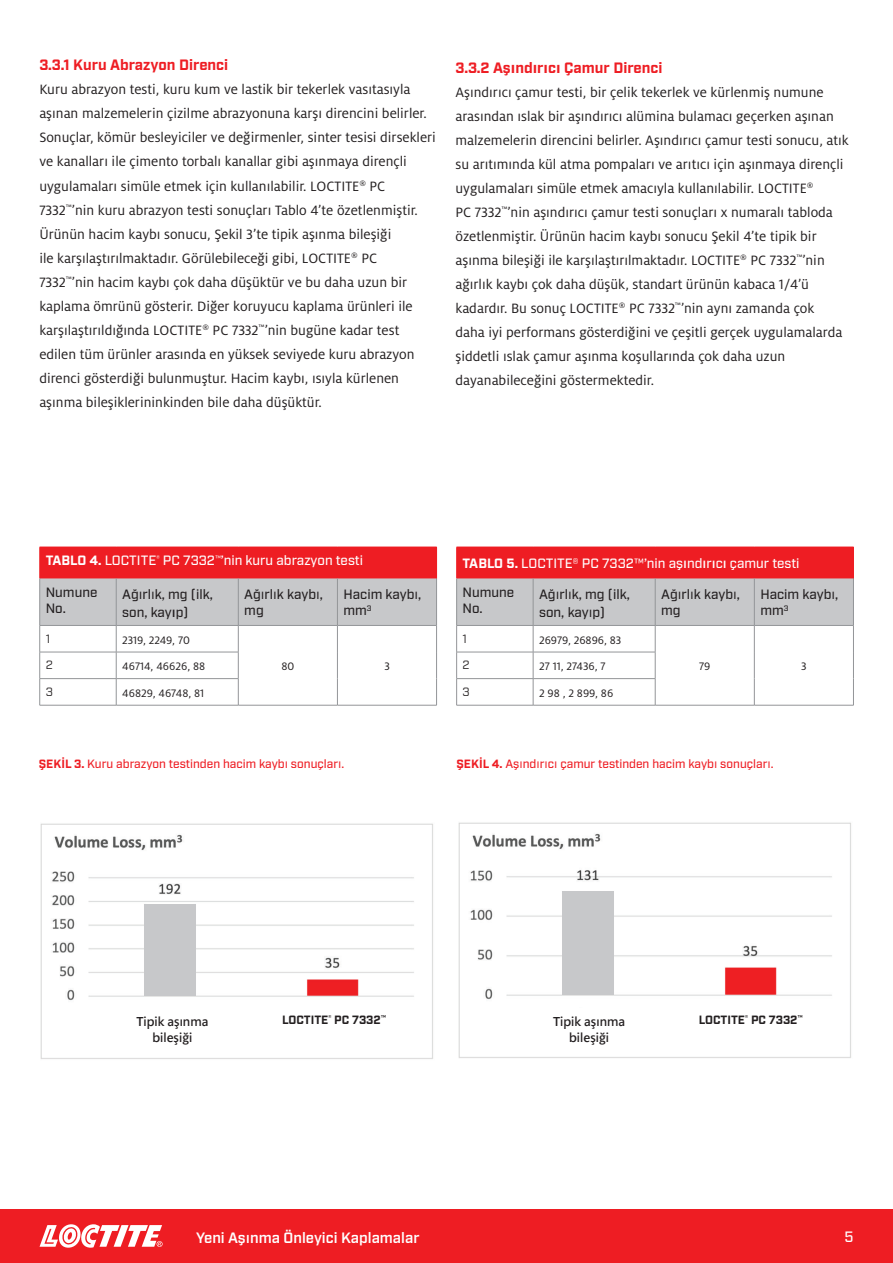
<style>
.page{position:relative;width:893px;height:1263px;background:#fff}
.page>*{position:absolute;margin:0;border:0;box-sizing:border-box;transform-origin:0 0}
.t1{font:15px/24px "Henkel Milo";color:#231f20}
.t2{font:700 15px "Industry";color:#ee1d23}
.t3{font:600 15px "Industry";color:#fff}
.t4{font:500 15px "Industry";color:#fff}
.t5{font:500 13.5px/16.2px "Industry";color:#231f20}
.t6{font:500 13.5px "Industry";color:#fff}
.t7{font:700 13.5px "Industry";letter-spacing:-.01em;color:#fff}
.t8{font:500 12px "Industry";color:#ee1d23}
.t9{font:12px "Henkel Milo";color:#231f20}
.t10{font:700 12px/16.2px "Microsoft Jheng Hei";color:#231f20;text-align:center}
.t11{font:700 12px "Industry";color:#231f20}
.t12{font:12px "Industry";color:#231f20}
.t13{font:8.7px "Henkel Milo";color:#231f20}
.t14{font:500 7.8px "Industry";color:#fff}
.t15{font:500 7.8px "Industry";color:#231f20}
.t16{font:700 7.05px "Industry";color:#231f20}
.s1{font-size:15px}
.s2{font-family:"Henkel Milo";font-size:16.5px}
.s3{font-size:13.5px}
.s4{font-weight:500}
.s5{font-family:"Henkel Milo";font-weight:400;font-size:15px}
.s6{font-family:"Henkel Milo";font-size:15px}
.s7{font-weight:700}
.s8{font-family:"Henkel Milo";font-weight:400;font-size:13.5px}
.s9{font-family:"Henkel Milo";font-weight:500;font-size:13.5px}
.s10{font-family:"Henkel Milo";font-weight:500;font-size:16.5px}
</style>
<div class="page">
<div style="left:0;top:1209px;width:893px;height:54px;background:#ee1d23"></div>
<img style="left:40px;top:823px;width:393px;height:236px">
<div style="left:145px;top:905px;width:51px;height:91px;background:#c7c8ca"></div>
<div style="left:81px;top:1008px;width:320px;height:44px;background:#fff"></div>
<img style="left:458px;top:822px;width:393px;height:236px">
<div style="left:562px;top:891px;width:52px;height:104px;background:#c7c8ca"></div>
<div style="left:498px;top:1008px;width:320px;height:44px;background:#fff"></div>
<div style="left:40px;top:547px;width:397px;height:31px;background:#ee1d23"></div>
<hr style="left:39px;top:547px;width:1px;height:31px;background:#ee1d23">
<svg style="left:39px;top:578px;width:398px;height:127px"></svg>
<hr style="left:40px;top:705px;width:76px;height:1px;background:#939598">
<hr style="left:116px;top:705px;width:122px;height:1px;background:#939598">
<hr style="left:238px;top:705px;width:99px;height:1px;background:#939598">
<hr style="left:337px;top:705px;width:100px;height:1px;background:#939598">
<div style="left:457px;top:547px;width:396px;height:31px;background:#ee1d23"></div>
<hr style="left:853px;top:547px;width:1px;height:31px;background:#ee1d23">
<hr style="left:456px;top:547px;width:1px;height:31px;background:#ee1d23">
<svg style="left:456px;top:578px;width:398px;height:127px"></svg>
<hr style="left:456px;top:705px;width:77px;height:1px;background:#939598">
<hr style="left:533px;top:705px;width:122px;height:1px;background:#939598">
<hr style="left:655px;top:705px;width:99px;height:1px;background:#939598">
<hr style="left:754px;top:705px;width:100px;height:1px;background:#939598">
<svg style="left:40px;top:1224px;width:123px;height:24px"></svg>
<p class="t2" style="left:39px;top:56px;width:190px">3.3.1 Kuru Abrazyon Direnci</p>
<p class="t1" style="left:39px;top:78px;width:373px">Kuru abrazyon testi, kuru kum ve lastik bir tekerlek vasıtasıyla</p>
<p class="t1" style="left:39px;top:102px;width:389px">aşınan malzemelerin çizilme abrazyonuna karşı direncini belirler.</p>
<p class="t1" style="left:39px;top:126px;width:398px">Sonuçlar, kömür besleyiciler ve değirmenler, sinter tesisi dirsekleri</p>
<p class="t1" style="left:39px;top:150px;width:369px">ve kanalları ile çimento torbalı kanallar gibi aşınmaya dirençli</p>
<p class="t1" style="left:370px;top:174px;width:17px">PC</p>
<p class="t13" style="left:359px;top:178px;width:8px">®</p>
<p class="t1" style="left:75px;top:174px;width:344px;text-indent:-36px">uygulamaları simüle etmek için kullanılabilir. LOCTITE<br>nin kuru abrazyon testi sonuçları Tablo t e’4 özetlenmiştir.</p>
<p class="t13" style="left:66px;top:202px;width:11px">™<span class="s1">’</span></p>
<p class="t1" style="left:39px;top:198px;width:28px">7332</p>
<p class="t1" style="left:361px;top:222px;width:32px;text-indent:-322px">Ürünün hacim kaybı sonucu, Şekil t e’3 tipik aşınma bileşiği<br>PC</p>
<p class="t13" style="left:351px;top:250px;width:8px">®</p>
<p class="t1" style="left:75px;top:246px;width:334px;text-indent:-36px">ile karşılaştırılmaktadır. Görülebileceği gibi, LOCTITE<br>nin hacim kaybı çok daha düşüktür ve bu daha uzun bir</p>
<p class="t13" style="left:66px;top:274px;width:11px">™<span class="s1">’</span></p>
<p class="t1" style="left:39px;top:270px;width:28px">7332</p>
<p class="t1" style="left:39px;top:294px;width:375px">kaplama ömrünü gösterir. Diğer koruyucu kaplama ürünleri ile</p>
<p class="t1" style="left:268px;top:318px;width:133px">nin bugüne kadar test</p>
<p class="t13" style="left:202px;top:322px;width:8px">®</p>
<p class="t13" style="left:259px;top:322px;width:11px">™<span class="s1">’</span></p>
<p class="t1" style="left:39px;top:318px;width:377px">karşılaştırıldığında LOCTITE<br>edilen tüm ürünler arasında en yüksek seviyede kuru abrazyon direnci gösterdiği bulunmuştur. Hacim kaybı, ısıyla kürlenen aşınma bileşiklerininkinden bile daha düşüktür.</p>
<p class="t1" style="left:213px;top:318px;width:47px">PC 7332</p>
<p class="t2" style="left:455px;top:59px;width:209px">3.3.2 Aş<span class="s2">ı</span>nd<span class="s2">ı</span>r<span class="s2">ı</span>c<span class="s2">ı</span> Çamur Direnci</p>
<p class="t1" style="left:455px;top:80px;width:395px">Aşındırıcı çamur testi, bir çelik tekerlek ve kürlenmiş numune arasından ıslak bir aşındırıcı alümina bulamacı geçerken aşınan malzemelerin direncini belirler. Aşındırıcı çamur testi sonucu, atık su arıtımında kül atma pompaları ve arıtıcı için aşınmaya dirençli</p>
<p class="t13" style="left:807px;top:180px;width:8px">R</p>
<p class="t1" style="left:511px;top:176px;width:324px;text-indent:-55px">uygulamaları simüle etmek amacıyla kullanılabilir. LOCTITE<br>nin aşındırıcı çamur testi sonuçları x numaralı tabloda</p>
<p class="t13" style="left:501px;top:204px;width:11px">™<span class="s1">’</span></p>
<p class="t1" style="left:455px;top:200px;width:47px">PC 7332</p>
<p class="t1" style="left:455px;top:224px;width:363px">özetlenmiştir. Ürünün hacim kaybı sonucu Şekil t e’4 tipik bir</p>
<p class="t1" style="left:805px;top:248px;width:21px">nin</p>
<p class="t13" style="left:740px;top:252px;width:8px">®</p>
<p class="t13" style="left:796px;top:252px;width:11px">™<span class="s1">’</span></p>
<p class="t1" style="left:455px;top:248px;width:286px">aşınma bileşiği ile karşılaştırılmaktadır. LOCTITE</p>
<p class="t1" style="left:455px;top:272px;width:355px">ağırlık kaybı çok daha düşük, standart ürünün kabaca 1/4 ü’</p>
<p class="t1" style="left:684px;top:296px;width:132px">nin aynı zamanda çok</p>
<p class="t1" style="left:750px;top:248px;width:47px">PC 7332</p>
<p class="t13" style="left:619px;top:300px;width:8px">®</p>
<p class="t13" style="left:675px;top:300px;width:11px">™<span class="s1">’</span></p>
<p class="t1" style="left:455px;top:296px;width:388px">kadardır. Bu sonuç LOCTITE<br>daha iyi performans gösterdiğini ve çeşitli gerçek uygulamalarda şiddetli ıslak çamur aşınma koşullarında çok daha uzun dayanabileceğini göstermektedir.</p>
<p class="t1" style="left:629px;top:296px;width:47px">PC 7332</p>
<p class="t14" style="left:156px;top:554px;width:5px">R</p>
<p class="t14" style="left:215px;top:554px;width:11px">™<span class="s3">’</span></p>
<p class="t7" style="left:46px;top:553px;width:112px">TABLO 4. <span class="s4">LOCTITE</span></p>
<p class="t6" style="left:224px;top:553px;width:141px">nin kuru abrazyon testi</p>
<p class="t6" style="left:163px;top:553px;width:54px">PC 7332</p>
<p class="t5" style="left:46px;top:584px;width:53px">Numune<br>No.</p>
<p class="t5" style="left:122px;top:586px;width:92px;line-height:18px">Ağ<span class="s5">ı</span>rl<span class="s5">ı</span>k, mg (ilk, son, kay<span class="s6">ı</span>p(</p>
<p class="t5" style="left:244px;top:587px;width:80px">Ağ<span class="s5">ı</span>rl<span class="s5">ı</span>k kayb<span class="s5">ı</span>, mg</p>
<p class="t5" style="left:343px;top:587px;width:79px">Hacim kayb<span class="s5">ı</span>,</p>
<p class="t15" style="left:367px;top:603px;width:6px">3</p>
<p class="t5" style="left:343px;top:603px;width:25px">mm</p>
<p class="t6" style="left:463px;top:555px;width:338px"><span class="s7">TABLO 5.</span> LOCTITE® PC 7332™’nin aş<span class="s6">ı</span>nd<span class="s6">ı</span>r<span class="s6">ı</span>c<span class="s6">ı</span> çamur testi</p>
<p class="t5" style="left:463px;top:584px;width:53px">Numune<br>No.</p>
<p class="t5" style="left:539px;top:586px;width:92px;line-height:18px">Ağ<span class="s5">ı</span>rl<span class="s5">ı</span>k, mg (ilk, son, kay<span class="s5">ı</span>p(</p>
<p class="t5" style="left:661px;top:587px;width:80px">Ağ<span class="s5">ı</span>rl<span class="s5">ı</span>k kayb<span class="s5">ı</span>, mg</p>
<p class="t5" style="left:760px;top:587px;width:79px">Hacim kayb<span class="s5">ı</span>,</p>
<p class="t15" style="left:784px;top:603px;width:6px">3</p>
<p class="t5" style="left:760px;top:603px;width:25px">mm</p>
<p class="t12" style="left:46px;top:631px;width:6px">1</p>
<p class="t9" style="left:122px;top:633px;width:69px">2319, 2249, 70</p>
<p class="t12" style="left:463px;top:631px;width:6px">1</p>
<p class="t9" style="left:539px;top:633px;width:84px">26979, 26896, 83</p>
<p class="t12" style="left:46px;top:658px;width:9px">2</p>
<p class="t9" style="left:122px;top:660px;width:85px">46714, 46626, 88</p>
<p class="t9" style="left:281px;top:660px;width:14px">80</p>
<p class="t9" style="left:384px;top:660px;width:7px">3</p>
<p class="t12" style="left:463px;top:658px;width:9px">2</p>
<p class="t9" style="left:539px;top:660px;width:68px">27 11, 27436, 7</p>
<p class="t9" style="left:699px;top:660px;width:13px">79</p>
<p class="t9" style="left:801px;top:660px;width:7px">3</p>
<p class="t12" style="left:46px;top:685px;width:9px">3</p>
<p class="t9" style="left:122px;top:686px;width:84px">46829, 46748, 81</p>
<p class="t12" style="left:463px;top:685px;width:9px">3</p>
<p class="t9" style="left:539px;top:686px;width:76px">2 98 2, 899, 86</p>
<p class="t8" style="left:39px;top:757px;width:307px"><span class="s7">ŞEKİL 3.</span> Kuru abrazyon testinden hacim kayb<span class="s8">ı</span> sonuçlar<span class="s8">ı</span>.</p>
<p class="t8" style="left:456px;top:757px;width:319px"><span class="s7">ŞEKİL 4.</span> Aş<span class="s8">ı</span>nd<span class="s8">ı</span>r<span class="s8">ı</span>c<span class="s8">ı</span> çamur testinden hacim kayb<span class="s8">ı</span> sonuçlar<span class="s8">ı</span>.</p>
<p class="t11" style="left:282px;top:1012px;width:48px">LOCTITE</p>
<p class="t16" style="left:745px;top:1013px;width:4px">R</p>
<p class="t16" style="left:328px;top:1013px;width:4px">R</p>
<p class="t11" style="left:334px;top:1012px;width:48px">PC 7332</p>
<p class="t16" style="left:797px;top:1013px;width:7px">TM</p>
<p class="t16" style="left:381px;top:1013px;width:7px">™</p>
<p class="t11" style="left:699px;top:1012px;width:48px">LOCTITE</p>
<p class="t11" style="left:751px;top:1012px;width:48px">PC 7332</p>
<p class="t10" style="left:136px;top:1013px;width:74px">Tipik a<span class="s9">ş</span>ınma bile<span class="s9">ş</span>i<span class="s9">ğ</span>i</p>
<p class="t10" style="left:553px;top:1013px;width:74px">Tipik a<span class="s9">ş</span>ınma bile<span class="s9">ş</span>i<span class="s9">ğ</span>i</p>
<p class="t3" style="left:196px;top:1229px;width:225px">Yeni Aş<span class="s10">ı</span>nma Önleyici Kaplamalar</p>
<p class="t4" style="left:844px;top:1227px;width:11px">5</p>
</div>
